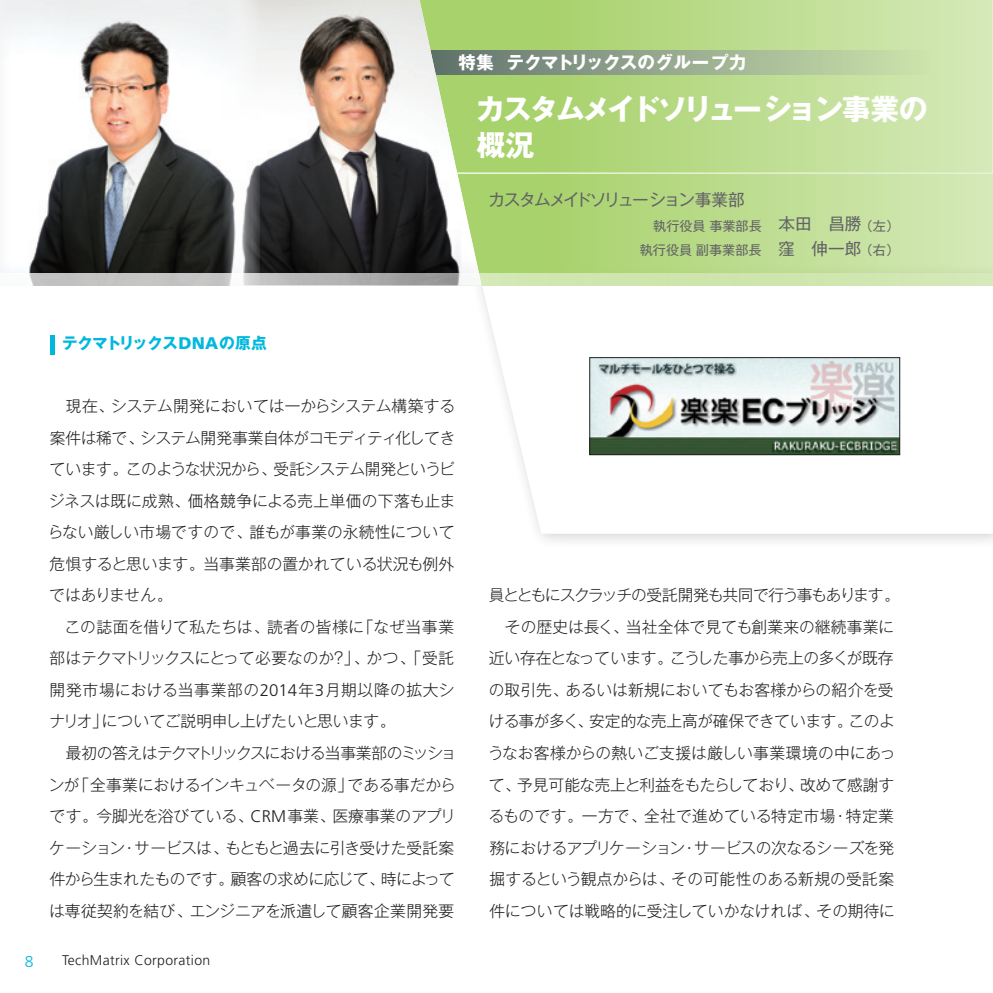
<style>
.page{position:relative;width:993px;height:993px;background:#fff}
.page>*{position:absolute;margin:0;border:0;box-sizing:border-box;transform-origin:0 0}
.t1{font:700 28.88px/35.9px "Gothic MB101 Pr 5";letter-spacing:-.09em;color:#fff}
.t2{font:700 17.5px "Gothic MB101 Pr 5";letter-spacing:-.005em;color:#fff}
.t3{font:16.62px "Gothic MB101 Pr 5";letter-spacing:-.105em;color:#636366}
.t4{font:300 15.75px "Gothic MB101 Pr 5";letter-spacing:-.01em;color:#231f20}
.t5{font:300 15.75px "Gothic MB101 Pr 5";letter-spacing:-.035em;color:#231f20}
.t6{font:300 15.75px "Gothic MB101 Pr 5";letter-spacing:.01em;color:#231f20}
.t7{font:300 15.75px "Gothic MB101 Pr 5";letter-spacing:-.03em;color:#231f20}
.t8{font:300 15.75px "Gothic MB101 Pr 5";letter-spacing:-.08em;color:#231f20}
.t9{font:300 15.75px "Gothic MB101 Pr 5";letter-spacing:.03em;color:#231f20}
.t10{font:300 15.75px "Gothic MB101 Pr 5";letter-spacing:-.07em;color:#231f20}
.t11{font:300 15.75px "Gothic MB101 Pr 5";letter-spacing:-.04em;color:#231f20}
.t12{font:300 15.75px "Gothic MB101 Pr 5";letter-spacing:.015em;color:#231f20}
.t13{font:300 15.75px "Gothic MB101 Pr 5";letter-spacing:.025em;color:#231f20}
.t14{font:700 15.75px "Gothic MB101 Pr 5";letter-spacing:-.055em;color:#00b8de}
.t15{font:300 15.75px "Frutiger";color:#00b8de}
.t16{font:300 14px "Frutiger";letter-spacing:.025em;color:#231f20}
.t17{font:13.12px/24.5px "Gothic MB101 Pr 5";color:#636366;text-align:right}
.s1{font-size:16.62px}
.s2{font-family:"Frutiger";font-weight:900;font-size:16.8px}
.s3{font-family:"Frutiger";font-size:16.8px}
</style>
<div class="page">
<div style="left:469px;top:262px;width:523px;height:287px;background:#231f20;opacity:.2"></div>
<svg style="left:479px;top:285px;width:513px;height:248px"></svg>
<svg style="left:481px;top:174px;width:511px;height:99px;background:#bbdb8d"></svg>
<svg style="left:481px;top:0;width:511px;height:174px;background:#bcdc8f"></svg>
<svg style="left:481px;top:50px;width:449px;height:24px;background:#9db192"></svg>
<svg style="left:992px;top:37px;width:1px;height:13px"></svg>
<img style="left:259px;top:0;width:222px;height:273px">
<img style="left:0;top:0;width:256px;height:273px">
<img style="left:591px;top:359px;width:306px;height:93px">
<div style="left:589px;top:357px;width:310px;height:97px;border:1px solid #231f20"></div>
<div style="left:50px;top:335px;width:5px;height:20px;background:#00b8de"></div>
<svg style="left:29px;top:273px;width:963px;height:12px;background:#c7d3b6"></svg>
<p class="t2" style="left:458px;top:47px;width:289px">特集 テクマトリックスのグループ力</p>
<p class="t1" style="left:475px;top:89px;width:453px">カスタムメイドソリューション事業の概況</p>
<p class="t3" style="left:488px;top:185px;width:258px">カスタムメイドソリューション事業部</p>
<p class="t17" style="left:639px;top:212px;width:261px">執行役員事業部長 <span class="s1">本田 昌勝</span>（左）執行役員副事業部長 <span class="s1">窪 伸一郎</span>（右）</p>
<p class="t14" style="left:62px;top:330px;width:206px">テクマトリックス<span class="s2">DNA</span>の原点</p>
<p class="t4" style="left:66px;top:393px;width:391px">現在、システム開発においては一からシステム構築する</p>
<p class="t5" style="left:50px;top:424px;width:407px">案件は稀で、システム開発事業自体がコモディティ化してき</p>
<p class="t5" style="left:49px;top:456px;width:407px">ています。このような状況から、受託システム開発というビ</p>
<p class="t4" style="left:49px;top:487px;width:408px">ジネスは既に成熟、価格競争による売上単価の下落も止ま</p>
<p class="t6" style="left:48px;top:519px;width:408px">らない厳しい市場ですので、誰もが事業の永続性について</p>
<p class="t4" style="left:50px;top:550px;width:406px">危惧すると思います。当事業部の置かれている状況も例外</p>
<p class="t4" style="left:49px;top:582px;width:125px">ではありません。</p>
<p class="t13" style="left:65px;top:613px;width:391px">この誌面を借りて私たちは、読者の皆様に「なぜ当事業</p>
<p class="t4" style="left:49px;top:645px;width:406px">部はテクマトリックスにとって必要なのか？」、かつ、「受託</p>
<p class="t9" style="left:50px;top:676px;width:406px">開発市場における当事業部の<span class="s3">2014</span>年<span class="s3">3</span>月期以降の拡大シ</p>
<p class="t7" style="left:49px;top:708px;width:348px">ナリオ」についてご説明申し上げたいと思います。</p>
<p class="t10" style="left:66px;top:739px;width:392px">最初の答えはテクマトリックスにおける当事業部のミッショ</p>
<p class="t4" style="left:49px;top:771px;width:408px">ンが「全事業におけるインキュベータの源」である事だから</p>
<p class="t4" style="left:49px;top:802px;width:408px">です。今脚光を浴びている、<span class="s3">CRM</span>事業、医療事業のアプリ</p>
<p class="t4" style="left:49px;top:834px;width:406px">ケーション・サービスは、もともと過去に引き受けた受託案</p>
<p class="t5" style="left:50px;top:865px;width:406px">件から生まれたものです。顧客の求めに応じて、時によって</p>
<p class="t6" style="left:49px;top:897px;width:406px">は専従契約を結び、エンジニアを派遣して顧客企業開発要</p>
<p class="t15" style="left:25px;top:951px;width:10px">8</p>
<p class="t16" style="left:62px;top:952px;width:150px">TechMatrix Corporation</p>
<p class="t8" style="left:489px;top:582px;width:412px">員とともにスクラッチの受託開発も共同で行う事もあります。</p>
<p class="t4" style="left:505px;top:613px;width:390px">その歴史は長く、当社全体で見ても創業来の継続事業に</p>
<p class="t4" style="left:489px;top:645px;width:406px">近い存在となっています。こうした事から売上の多くが既存</p>
<p class="t4" style="left:488px;top:676px;width:406px">の取引先、あるいは新規においてもお客様からの紹介を受</p>
<p class="t7" style="left:488px;top:708px;width:407px">ける事が多く、安定的な売上高が確保できています。このよ</p>
<p class="t6" style="left:488px;top:739px;width:409px">うなお客様からの熱いご支援は厳しい事業環境の中にあっ</p>
<p class="t4" style="left:489px;top:771px;width:406px">て、予見可能な売上と利益をもたらしており、改めて感謝す</p>
<p class="t12" style="left:488px;top:802px;width:406px">るものです。一方で、全社で進めている特定市場・特定業</p>
<p class="t11" style="left:489px;top:834px;width:406px">務におけるアプリケーション・サービスの次なるシーズを発</p>
<p class="t4" style="left:489px;top:865px;width:406px">掘するという観点からは、その可能性のある新規の受託案</p>
<p class="t4" style="left:489px;top:897px;width:406px">件については戦略的に受注していかなければ、その期待に</p>
</div>
